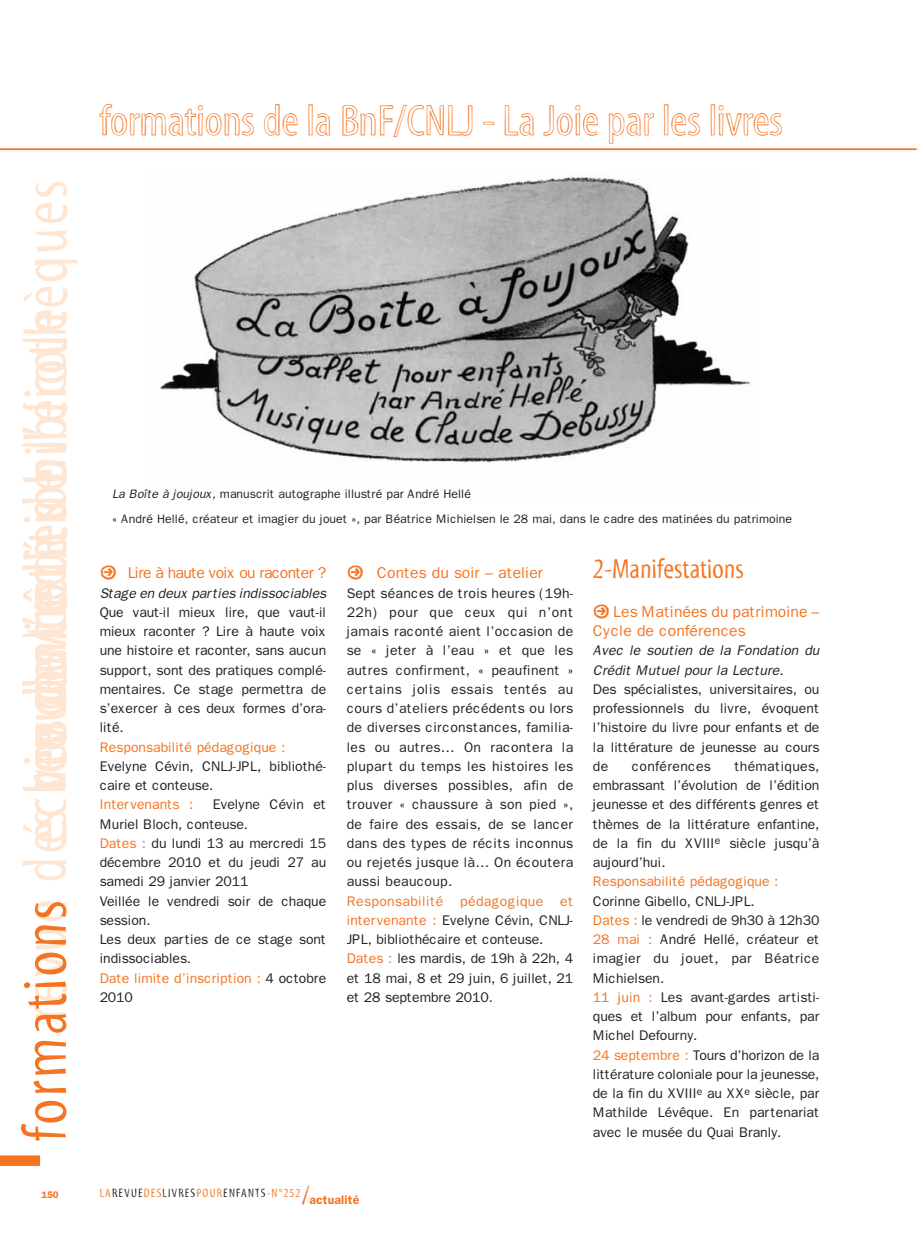
<style>
.page{position:relative;width:919px;height:1241px;background:#fff}
.page>*{position:absolute;margin:0;border:0;box-sizing:border-box;transform-origin:0 0}
.t1{font:63px "Myriad Tilt";letter-spacing:.04em;color:#fee6d3}
.t2{font:63px "Myriad Tilt";letter-spacing:.04em;color:#f47421}
.t3{font:43.75px "Myriad Sketch";color:#f47421}
.t4{font:28px "Myriad Tilt";color:#f47421}
.t5{font:15.75px/19.2px "Franklin Gothic";color:#f47421}
.t6{font:15.75px "Franklin Gothic";letter-spacing:-.04em;color:#f47421}
.t7{font:14px/19.2px "Franklin Gothic";letter-spacing:-.005em;color:#231f20}
.t8{font:14px "Franklin Gothic";color:#f47421}
.t9{font:italic 14px "Franklin Gothic";color:#231f20}
.t10{font:14px "Franklin Gothic";letter-spacing:.02em;color:#231f20}
.t11{font:12.25px/24.5px "Franklin Gothic";color:#231f20}
.t12{font:12.25px "Myriad Tilt";letter-spacing:.1em;color:#231f20}
.t13{font:600 9.62px "Franklin Gothic";color:#f47421}
.s1{font-style:italic}
.s2{font-family:"Ale Signs White LL";font-size:26.25px}
.s3{color:#f47421}
.s4{font-size:26.25px;color:#f47421}
.s5{font-family:"Franklin Gothic";font-weight:600;color:#f47421}
</style>
<div class="page">
<hr style="left:0;top:148px;width:916px;height:2px;background:#f47421">
<div style="left:0;top:1155px;width:40px;height:11px;background:#f47421"></div>
<img style="left:160px;top:176px;width:591px;height:287px">
<h1 class="t1" style="left:22px;top:1021px;width:843px;rotate:-90deg">revue des vuesvie des bibliothèques</h1>
<h1 class="t1" style="left:22px;top:844px;width:538px;rotate:-90deg">échos du côté de l’école</h1>
<h1 class="t1" style="left:22px;top:791px;width:337px;rotate:-90deg">vie de l’édition</h1>
<h1 class="t1" style="left:22px;top:790px;width:214px;rotate:-90deg">rencontre</h1>
<h1 class="t2" style="left:22px;top:1141px;width:243px;rotate:-90deg">formations</h1>
<p class="t13" style="left:41px;top:1191px;width:19px">150</p>
<h2 class="t3" style="left:100px;top:105px;width:685px">formations de la BnF/CNLJ - La Joie par les livres</h2>
<p class="t11" style="left:112px;top:483px;width:681px"><span class="s1">La Boîte à joujoux,</span> manuscrit autographe illustré par André Hellé<br>« André Hellé, créateur et imagier du jouet », par Béatrice Michielsen le 28 mai, dans le cadre des matinées du patrimoine</p>
<p class="t6" style="left:100px;top:567px;width:228px"><span class="s2">i</span> Lire à haute voix ou raconter ?</p>
<p class="t9" style="left:100px;top:588px;width:230px">Stage en deux parties indissociables</p>
<p class="t7" style="left:100px;top:604px;width:228px;text-align:justify">Que vaut-il mieux lire, que vaut-il mieux raconter ? Lire à haute voix une histoire et raconter, sans aucun support, sont des pratiques complé&shy;mentaires. Ce stage permettra de s’exercer à ces deux formes d’ora&shy;lité.</p>
<p class="t8" style="left:100px;top:742px;width:187px">Responsabilité pédagogique :</p>
<p class="t7" style="left:100px;top:758px;width:228px">Evelyne Cévin, CNLJ-JPL, bibliothé&shy;caire et conteuse.</p>
<p class="t8" style="left:100px;top:800px;width:95px">Intervenants :</p>
<p class="t7" style="left:100px;top:796px;width:228px;text-indent:113px">Evelyne Cévin et<br>Muriel Bloch, conteuse.<br><span class="s3">Dates :</span> du lundi 13 au mercredi 15 décembre 2010 et du jeudi 27 au samedi 29 janvier 2011<br>Veillée le vendredi soir de chaque session.<br>Les deux parties de ce stage sont indissociables.<br><span class="s3">Date limite d’inscription :</span> 4 octobre<br>2010</p>
<p class="t5" style="left:347px;top:565px;width:198px"><span class="s2">i</span> Contes du soir – atelier</p>
<p class="t7" style="left:347px;top:584px;width:228px;text-align:justify">Sept séances de trois heures (19h-22h) pour que ceux qui n’ont jamais raconté aient l’occasion de se « jeter à l’eau » et que les autres confirment, « peaufinent » certains jolis essais tentés au cours d’ateliers précédents ou lors de diverses circonstances, familia&shy;les ou autres… On racontera la plupart du temps les histoires les plus diverses possibles, afin de trouver « chaussure à son pied », de faire des essais, de se lancer dans des types de récits inconnus ou rejetés jusque là… On écoutera aussi beaucoup.</p>
<p class="t7" style="left:347px;top:892px;width:228px"><span class="s3">Responsabilité pédagogique et intervenante :</span> Evelyne Cévin, CNLJ-<br>JPL, bibliothécaire et conteuse.<br><span class="s3">Dates :</span> les mardis, de 19h à 22h, 4 et 18 mai, 8 et 29 juin, 6 juillet, 21 et 28 septembre 2010.</p>
<p class="t12" style="left:100px;top:1189px;width:261px"><span class="s3">LA</span>REVUE<span class="s3">DES</span>LIVRES<span class="s3">POUR</span>ENFANTS<span class="s3">-N°252</span><span class="s4">/</span><span class="s5">actualité</span></p>
<h3 class="t4" style="left:593px;top:559px;width:153px">2-Manifestations</h3>
<p class="t5" style="left:593px;top:603px;width:228px"><span class="s2">i</span> Les Matinées du patrimoine –<br>Cycle de conférences</p>
<p class="t7" style="left:593px;top:642px;width:230px"><span class="s1">Avec le soutien de la Fondation du<br>Crédit Mutuel pour la Lecture</span>.<br>Des spécialistes, universitaires, ou professionnels du livre, évoquent l’histoire du livre pour enfants et de la littérature de jeunesse au cours de</p>
<p class="t7" style="left:593px;top:758px;width:228px;text-align:justify;text-indent:141px">thématiques, embrassant l’évolution de l’édition jeunesse et des différents genres et thèmes de la littérature enfantine, de la fin du XVIII<sup>e</sup> siècle jusqu’à aujourd’hui.</p>
<p class="t8" style="left:593px;top:877px;width:187px">Responsabilité pédagogique :</p>
<p class="t7" style="left:593px;top:892px;width:228px">Corinne Gibello, CNLJ-JPL.<br><span class="s3">Dates :</span> le vendredi de 9h30 à 12h30<br><span class="s3">28 mai :</span> André Hellé, créateur et imagier du jouet, par Béatrice<br>Michielsen.<br><span class="s3">11 juin :</span> Les avant-gardes artisti&shy;ques et l’album pour enfants, par<br>Michel Defourny.<br><span class="s3">24 septembre :</span> Tours d’horizon de la littérature coloniale pour la jeunesse, de la fin du XVIII<sup>e</sup> au XX<sup>e</sup> siècle, par<br>Mathilde Lévêque. En partenariat avec le musée du Quai Branly.</p>
<p class="t10" style="left:631px;top:761px;width:81px">conférences</p>
</div>
